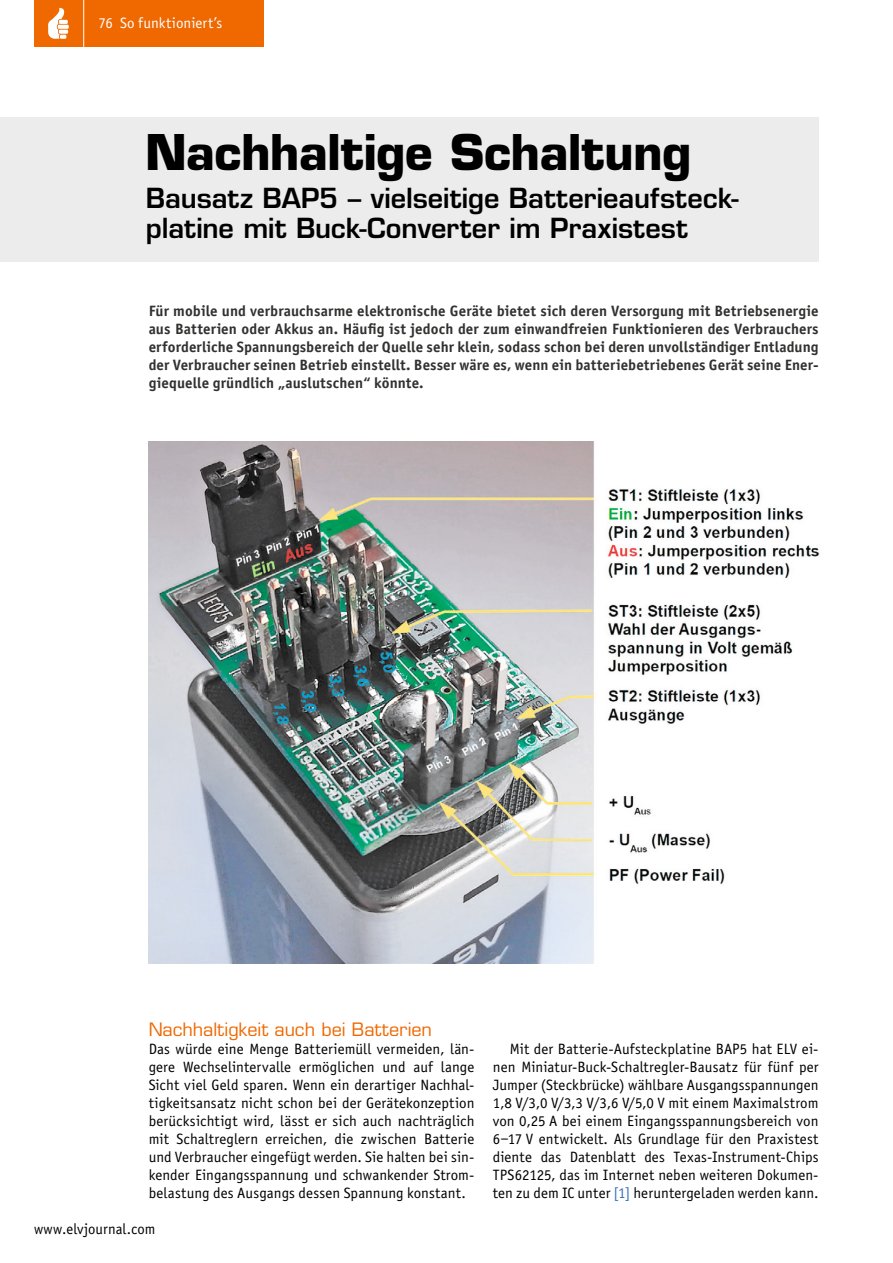
<style>
.page{position:relative;width:893px;height:1263px;background:#fff}
.page>*{position:absolute;margin:0;border:0;box-sizing:border-box;transform-origin:0 0}
.Headline1{font:700 48px "Eurostile LT Std";letter-spacing:-.01em;color:#000}
.Headline2{font:600 27px "Eurostile LT Std";color:#000}
.Subhead_5{font:18px "Eurostile LT Std";color:#ef6800}
.Fließtext_Neuer_Absa{font:15px/18px "Officina Sans Book ITC";color:#000;text-align:justify}
.Fließtext_Neue_Zeile{font:15px/18px "Officina Sans Book ITC";letter-spacing:.005em;color:#000;text-align:justify}
.Einleitung{font:15px/18px "Officina Sans Bold ITC";letter-spacing:.005em;color:#313130;text-align:justify}
.t1{font:15px "Officina Sans Book ITC";color:#fff}
.s1{color:#3a72b8}
</style>
<div class="page">
<div style="left:34px;top:0;width:230px;height:47px;background:#ef6800"></div>
<hr style="left:83px;top:0;width:1px;height:47px;background:#fff">
<svg style="left:48px;top:7px;width:21px;height:32px"></svg>
<div style="left:0;top:118px;width:819px;height:144px;background:#ececec"></div>
<img style="left:149px;top:442px;width:670px;height:522px">
<p class="t1" style="left:99px;top:13px;width:125px">76 So funktioniert’s</p>
<p class="Headline1" style="left:145px;top:123px;width:548px">Nachhaltige Schaltung</p>
<p class="Headline2" style="left:146px;top:181px;width:594px">Bausatz BAP5 – vielseitige Batterieaufsteck-</p>
<p class="Headline2" style="left:146px;top:211px;width:543px">platine mit Buck-Converter im Praxistest</p>
<p class="Einleitung" style="left:149px;top:301px;width:671px">Für mobile und verbrauchsarme elektronische Geräte bietet sich deren Versorgung mit Betriebsenergie aus Batterien oder Akkus an. Häufig ist jedoch der zum einwandfreien Funktionieren des Verbrauchers erforderliche Spannungsbereich der Quelle sehr klein, sodass schon bei deren unvollständiger Entladung der Verbraucher seinen Betrieb einstellt. Besser wäre es, wenn ein batteriebetriebenes Gerät seine Ener&shy;giequelle gründlich „auslutschen“ könnte.</p>
<p class="Subhead_5" style="left:149px;top:1018px;width:285px">Nachhaltigkeit auch bei Batterien</p>
<p class="Fließtext_Neuer_Absa" style="left:149px;top:1039px;width:327px">Das würde eine Menge Batteriemüll vermeiden, län&shy;gere Wechselintervalle ermöglichen und auf lange Sicht viel Geld sparen. Wenn ein derartiger Nachhal&shy;tigkeitsansatz nicht schon bei der Gerätekonzeption berücksichtigt wird, lässt er sich auch nachträglich mit Schaltreglern erreichen, die zwischen Batterie und Verbraucher eingefügt werden. Sie halten bei sin&shy;kender Eingangsspannung und schwankender Strom&shy;belastung des Ausgangs dessen Spannung konstant.</p>
<p class="Fließtext_Neue_Zeile" style="left:493px;top:1039px;width:327px;text-indent:17px">Mit der Batterie-Aufsteckplatine BAP5 hat ELV ei&shy;nen Miniatur-Buck-Schaltregler-Bausatz für fünf per Jumper (Steckbrücke) wählbare Ausgangsspannungen 1,8 V/3,0 V/3,3 V/3,6 V/5,0 V mit einem Maximalstrom von 0,25 A bei einem Eingangsspannungsbereich von 6‒17 V entwickelt. Als Grundlage für den Praxistest diente das Datenblatt des Texas-Instrument-Chips TPS62125, das im Internet neben weiteren Dokumen&shy;ten zu dem IC unter <span class="s1">[1]</span> heruntergeladen werden kann.</p>
<p class="Fließtext_Neuer_Absa" style="left:34px;top:1219px;width:123px">www.elvjournal.com</p>
</div>
